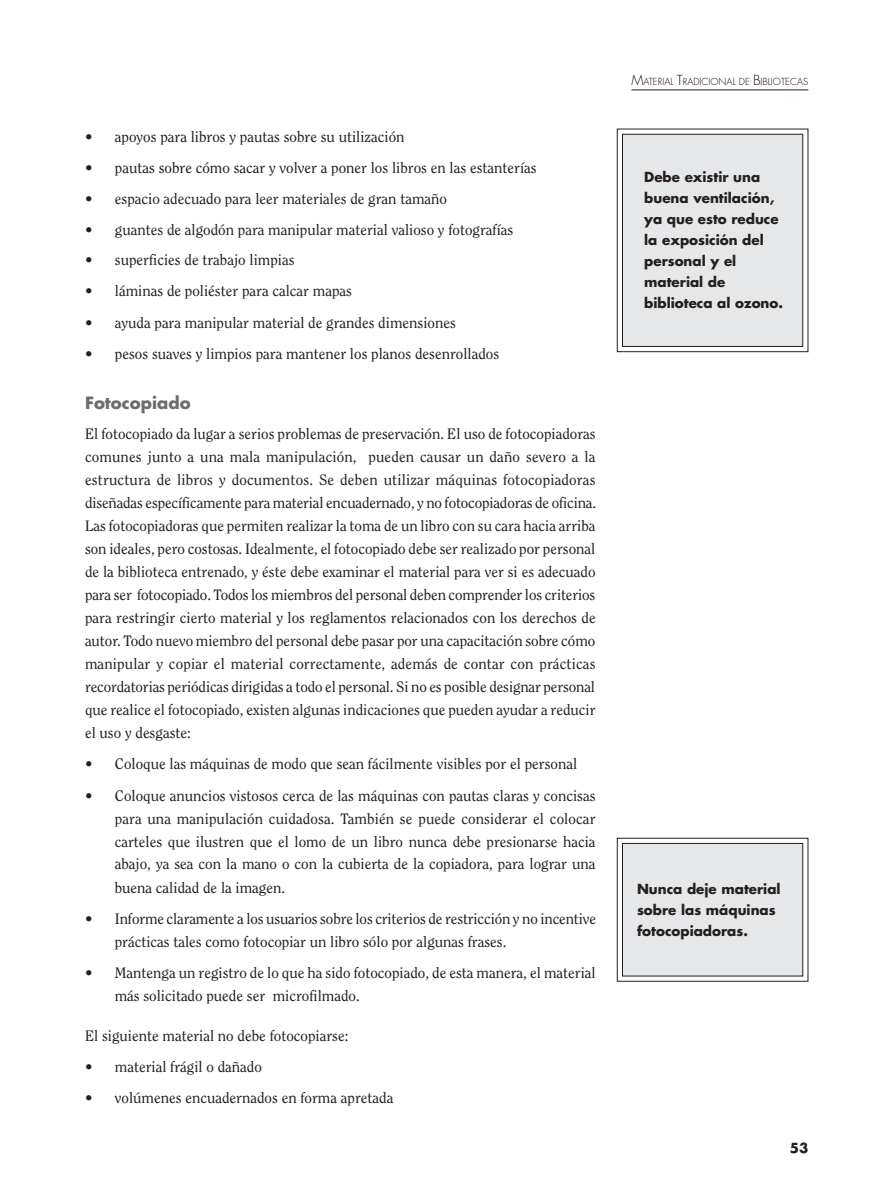
<style>
.page{position:relative;width:893px;height:1190px;background:#fff}
.page>*{position:absolute;margin:0;border:0;box-sizing:border-box;transform-origin:0 0}
.t1{font:700 16.5px "Futura";letter-spacing:.005em;color:#6c6d70}
.t2{font:15px/23px "Clearface";color:#231f20;text-align:justify}
.t3{font:700 13.5px/21px "Futura";color:#231f20}
.t4{font:300 9.45px "Futura";color:#1d0600}
.s1{font-size:13.5px}
</style>
<div class="page">
<hr style="left:631px;top:90px;width:177px;height:1px;background:#231f20">
<div style="left:622px;top:134px;width:181px;height:213px;background:#e6e7e9;border:1px solid #231f20"></div>
<div style="left:617px;top:129px;width:191px;height:223px;border:1px solid #231f20"></div>
<div style="left:622px;top:843px;width:181px;height:133px;background:#e6e7e9;border:1px solid #231f20"></div>
<div style="left:617px;top:838px;width:191px;height:143px;border:1px solid #231f20"></div>
<p class="t2" style="left:85px;top:126px;width:321px">• apoyos para libros y pautas sobre su utilización</p>
<p class="t2" style="left:85px;top:157px;width:453px">• pautas sobre cómo sacar y volver a poner los libros en las estanterías</p>
<p class="t2" style="left:85px;top:188px;width:363px">• espacio adecuado para leer materiales de gran tamaño</p>
<p class="t2" style="left:85px;top:219px;width:430px">• guantes de algodón para manipular material valioso y fotografías</p>
<p class="t2" style="left:85px;top:250px;width:211px">• superficies de trabajo limpias</p>
<p class="t2" style="left:85px;top:281px;width:268px">• láminas de poliéster para calcar mapas</p>
<p class="t2" style="left:85px;top:312px;width:372px">• ayuda para manipular material de grandes dimensiones</p>
<p class="t2" style="left:85px;top:343px;width:416px">• pesos suaves y limpios para mantener los planos desenrollados</p>
<p class="t1" style="left:85px;top:395px;width:107px">Fotocopiado</p>
<p class="t2" style="left:85px;top:423px;width:512px">El fotocopiado da lugar a serios problemas de preservación. El uso de fotocopiadoras comunes junto a una mala manipulación, pueden causar un daño severo a la estructura de libros y documentos. Se deben utilizar máquinas fotocopiadoras diseñadas específicamente para material encuadernado, y no fotocopiadoras de oficina.<br>Las fotocopiadoras que permiten realizar la toma de un libro con su cara hacia arriba son ideales, pero costosas. Idealmente, el fotocopiado debe ser realizado por personal de la biblioteca entrenado, y éste debe examinar el material para ver si es adecuado para ser fotocopiado. Todos los miembros del personal deben comprender los criterios para restringir cierto material y los reglamentos relacionados con los derechos de autor. Todo nuevo miembro del personal debe pasar por una capacitación sobre cómo manipular y copiar el material correctamente, además de contar con prácticas recordatorias periódicas dirigidas a todo el personal. Si no es posible designar personal que realice el fotocopiado, existen algunas indicaciones que pueden ayudar a reducir el uso y desgaste:</p>
<p class="t2" style="left:85px;top:753px;width:493px">• Coloque las máquinas de modo que sean fácilmente visibles por el personal</p>
<p class="t2" style="left:115px;top:785px;width:482px;text-indent:-30px">• Coloque anuncios vistosos cerca de las máquinas con pautas claras y concisas para una manipulación cuidadosa. También se puede considerar el colocar carteles que ilustren que el lomo de un libro nunca debe presionarse hacia abajo, ya sea con la mano o con la cubierta de la copiadora, para lograr una buena calidad de la imagen.</p>
<p class="t2" style="left:115px;top:908px;width:483px;text-indent:-30px">• Informe claramente a los usuarios sobre los criterios de restricción y no incentive prácticas tales como fotocopiar un libro sólo por algunas frases.</p>
<p class="t2" style="left:115px;top:962px;width:482px;text-indent:-30px">• Mantenga un registro de lo que ha sido fotocopiado, de esta manera, el material más solicitado puede ser microfilmado.</p>
<p class="t2" style="left:85px;top:1025px;width:265px">El siguiente material no debe fotocopiarse:</p>
<p class="t2" style="left:85px;top:1056px;width:178px">• material frágil o dañado</p>
<p class="t2" style="left:85px;top:1087px;width:310px">• volúmenes encuadernados en forma apretada</p>
<p class="t4" style="left:631px;top:77px;width:178px"><span class="s1">M</span>ATERIAL <span class="s1">T</span>RADICIONAL DE <span class="s1">B</span>IBLIOTECAS</p>
<p class="t3" style="left:644px;top:167px;width:140px">Debe existir una buena ventilación, ya que esto reduce la exposición del personal y el material de biblioteca al ozono.</p>
<p class="t3" style="left:637px;top:879px;width:145px">Nunca deje material sobre las máquinas fotocopiadoras.</p>
<p class="t3" style="left:789px;top:1138px;width:20px">53</p>
</div>
